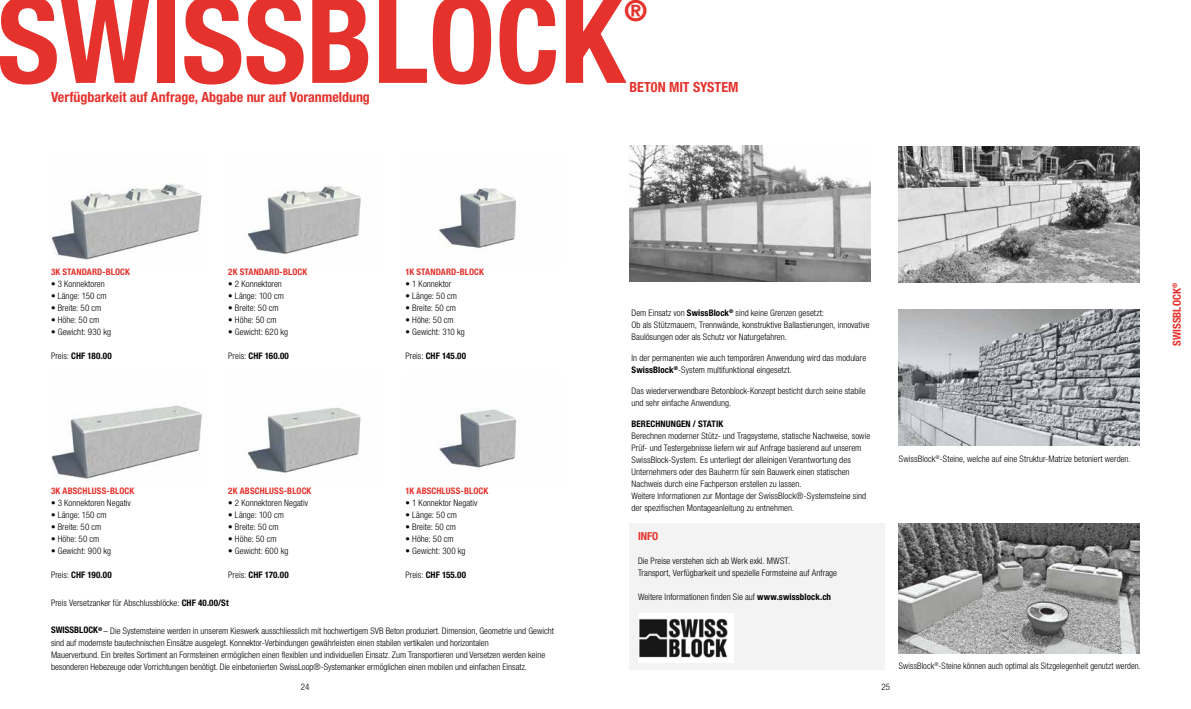
<style>
.page{position:relative;width:1191px;height:709px;background:#fff}
.page>*{position:absolute;margin:0;border:0;box-sizing:border-box;transform-origin:0 0}
.t1{font:700 condensed 120px "Helvetica Neue LT Std";color:#e5322d}
.t2{font:700 condensed 29.1px "Helvetica Neue LT Std";color:#e5322d}
.t3{font:700 condensed 14px "Helvetica Neue LT Std";letter-spacing:-.005em;color:#e5322d}
.t4{font:700 condensed 11px "Helvetica Neue LT Std";color:#e5322d}
.t5{font:300 condensed 9px/12px "Helvetica Neue LT Std";color:#000}
.t6{font:700 condensed 9px "Helvetica Neue LT Std";letter-spacing:.01em;color:#000}
.t7{font:700 condensed 9px "Helvetica Neue LT Std";letter-spacing:.01em;color:#e5322d}
.s1{font-weight:300}
.s2{font-weight:700}
</style>
<div class="page">
<img style="left:51px;top:183px;width:151px;height:77px">
<img style="left:51px;top:405px;width:151px;height:74px">
<img style="left:247px;top:186px;width:114px;height:69px">
<img style="left:247px;top:407px;width:114px;height:66px">
<img style="left:439px;top:188px;width:77px;height:60px">
<img style="left:439px;top:409px;width:78px;height:59px">
<img style="left:629px;top:145px;width:241px;height:136px">
<img style="left:899px;top:146px;width:241px;height:136px">
<img style="left:899px;top:309px;width:241px;height:137px">
<img style="left:899px;top:523px;width:241px;height:131px">
<div style="left:629px;top:523px;width:255px;height:146px;background:#f3f3f3"></div>
<img style="left:638px;top:614px;width:95px;height:48px">
<h1 class="t1" style="left:-3px;top:-32px;width:628px">SWISSBLOCK</h1>
<h2 class="t2" style="left:624px;top:-7px;width:25px">®</h2>
<h3 class="t3" style="left:629px;top:79px;width:110px">BET0N MIT SYSTEM</h3>
<h3 class="t3" style="left:51px;top:89px;width:320px">Verfügbarkeit auf Anfrage, Abgabe nur auf Voranmeldung</h3>
<p class="t7" style="left:51px;top:266px;width:80px">3K STANDARD-BLOCK</p>
<p class="t5" style="left:51px;top:278px;width:55px">• 3 Konnektoren</p>
<p class="t5" style="left:51px;top:290px;width:57px">• Länge: 150 cm</p>
<p class="t5" style="left:51px;top:302px;width:52px">• Breite: 50 cm</p>
<p class="t5" style="left:51px;top:314px;width:50px">• Höhe: 50 cm</p>
<p class="t5" style="left:51px;top:326px;width:61px">• Gewicht: 930 kg</p>
<p class="t6" style="left:51px;top:350px;width:62px"><span class="s1">Preis:</span> CHF 180.00</p>
<p class="t7" style="left:228px;top:266px;width:80px">2K STANDARD-BLOCK</p>
<p class="t5" style="left:228px;top:278px;width:55px">• 2 Konnektoren</p>
<p class="t5" style="left:228px;top:290px;width:57px">• Länge: 100 cm</p>
<p class="t5" style="left:228px;top:302px;width:52px">• Breite: 50 cm</p>
<p class="t5" style="left:228px;top:314px;width:50px">• Höhe: 50 cm</p>
<p class="t5" style="left:228px;top:326px;width:61px">• Gewicht: 620 kg</p>
<p class="t6" style="left:228px;top:350px;width:62px"><span class="s1">Preis:</span> CHF 160.00</p>
<p class="t7" style="left:228px;top:485px;width:85px">2K ABSCHLUSS-BLOCK</p>
<p class="t5" style="left:228px;top:497px;width:81px">• 2 Konnektoren Negativ</p>
<p class="t5" style="left:228px;top:509px;width:57px">• Länge: 100 cm</p>
<p class="t5" style="left:228px;top:521px;width:52px">• Breite: 50 cm</p>
<p class="t5" style="left:228px;top:533px;width:50px">• Höhe: 50 cm</p>
<p class="t5" style="left:228px;top:545px;width:62px">• Gewicht: 600 kg</p>
<p class="t6" style="left:228px;top:569px;width:62px"><span class="s1">Preis:</span> CHF 170.00</p>
<p class="t7" style="left:51px;top:485px;width:85px">3K ABSCHLUSS-BLOCK</p>
<p class="t5" style="left:51px;top:497px;width:81px">• 3 Konnektoren Negativ</p>
<p class="t5" style="left:51px;top:509px;width:57px">• Länge: 150 cm</p>
<p class="t5" style="left:51px;top:521px;width:52px">• Breite: 50 cm</p>
<p class="t5" style="left:51px;top:533px;width:50px">• Höhe: 50 cm</p>
<p class="t5" style="left:51px;top:545px;width:62px">• Gewicht: 900 kg</p>
<p class="t6" style="left:51px;top:569px;width:62px"><span class="s1">Preis:</span> CHF 190.00</p>
<p class="t5" style="left:51px;top:596px;width:179px">Preis Versetzanker für Abschlussblöcke: <span class="s2">CHF 40.00/St</span></p>
<p class="t7" style="left:405px;top:266px;width:80px">1K STANDARD-BLOCK</p>
<p class="t5" style="left:405px;top:278px;width:47px">• 1 Konnektor</p>
<p class="t5" style="left:405px;top:290px;width:53px">• Länge: 50 cm</p>
<p class="t5" style="left:405px;top:302px;width:52px">• Breite: 50 cm</p>
<p class="t5" style="left:405px;top:314px;width:50px">• Höhe: 50 cm</p>
<p class="t5" style="left:405px;top:326px;width:61px">• Gewicht: 310 kg</p>
<p class="t6" style="left:405px;top:350px;width:62px"><span class="s1">Preis:</span> CHF 145.00</p>
<p class="t7" style="left:405px;top:485px;width:84px">1K ABSCHLUSS-BLOCK</p>
<p class="t5" style="left:405px;top:497px;width:74px">• 1 Konnektor Negativ</p>
<p class="t5" style="left:405px;top:509px;width:53px">• Länge: 50 cm</p>
<p class="t5" style="left:405px;top:521px;width:52px">• Breite: 50 cm</p>
<p class="t5" style="left:405px;top:533px;width:50px">• Höhe: 50 cm</p>
<p class="t5" style="left:405px;top:545px;width:62px">• Gewicht: 300 kg</p>
<p class="t6" style="left:405px;top:569px;width:62px"><span class="s1">Preis:</span> CHF 155.00</p>
<p class="t5" style="left:51px;top:624px;width:504px"><span class="s2">SWISSBLOCK</span><sup>®</sup> – Die Systemsteine werden in unserem Kieswerk ausschliesslich mit hochwertigem SVB Beton produziert. Dimension, Geometrie und Gewicht sind auf modernste bautechnischen Einsätze ausgelegt. Konnektor-Verbindungen gewährleisten einen stabilen vertikalen und horizontalen<br>Mauerverbund. Ein breites Sortiment an Formsteinen ermöglichen einen flexiblen und individuellen Einsatz. Zum Transportieren und Versetzen werden keine besonderen Hebezeuge oder Vorrichtungen benötigt. Die einbetonierten SwissLoop®-Systemanker ermöglichen einen mobilen und einfachen Einsatz.</p>
<p class="t5" style="left:631px;top:307px;width:239px">Dem Einsatz von <span class="s2">SwissBlock</span><sup>®</sup> sind keine Grenzen gesetzt:<br>Ob als Stützmauern, Trennwände, konstruktive Ballastierungen, innovative<br>Baulösungen oder als Schutz vor Naturgefahren.</p>
<p class="t5" style="left:631px;top:352px;width:236px">In der permanenten wie auch temporären Anwendung wird das modulare<br><span class="s2">SwissBlock</span><sup>®</sup>-System multifunktional eingesetzt.</p>
<p class="t5" style="left:631px;top:385px;width:236px">Das wiederverwendbare Betonblock-Konzept besticht durch seine stabile und sehr einfache Anwendung.</p>
<p class="t6" style="left:631px;top:418px;width:93px">BERECHNUNGEN / STATIK</p>
<p class="t5" style="left:631px;top:430px;width:240px">Berechnen moderner Stütz- und Tragsysteme, statische Nachweise, sowie Prüf- und Testergebnisse liefern wir auf Anfrage basierend auf unserem SwissBlock-System. Es unterliegt der alleinigen Verantwortung des Unternehmers oder des Bauherrn für sein Bauwerk einen statischen Nachweis durch eine Fachperson erstellen zu lassen.<br>Weitere Informationen zur Montage der SwissBlock®-Systemsteine sind der spezifischen Montageanleitung zu entnehmen.</p>
<p class="t4" style="left:638px;top:529px;width:22px">INFO</p>
<p class="t5" style="left:638px;top:554px;width:201px">Die Preise verstehen sich ab Werk exkl. MWST.<br>Transport, Verfügbarkeit und spezielle Formsteine auf Anfrage</p>
<p class="t5" style="left:638px;top:590px;width:194px">Weitere Informationen finden Sie auf <span class="s2">www.swissblock.ch</span></p>
<p class="t5" style="left:301px;top:680px;width:10px">24</p>
<p class="t5" style="left:881px;top:680px;width:10px">25</p>
<p class="t5" style="left:899px;top:453px;width:233px">SwissBlock<sup>®</sup>-Steine, welche auf eine Struktur-Matrize betoniert werden.</p>
<p class="t5" style="left:899px;top:660px;width:243px">SwissBlock<sup>®</sup>-Steine können auch optimal als Sitzgelegenheit genutzt werden.</p>
<p class="t4" style="left:1170px;top:346px;width:64px;rotate:-90deg">SWISSBLOCK<sup>®</sup></p>
</div>
